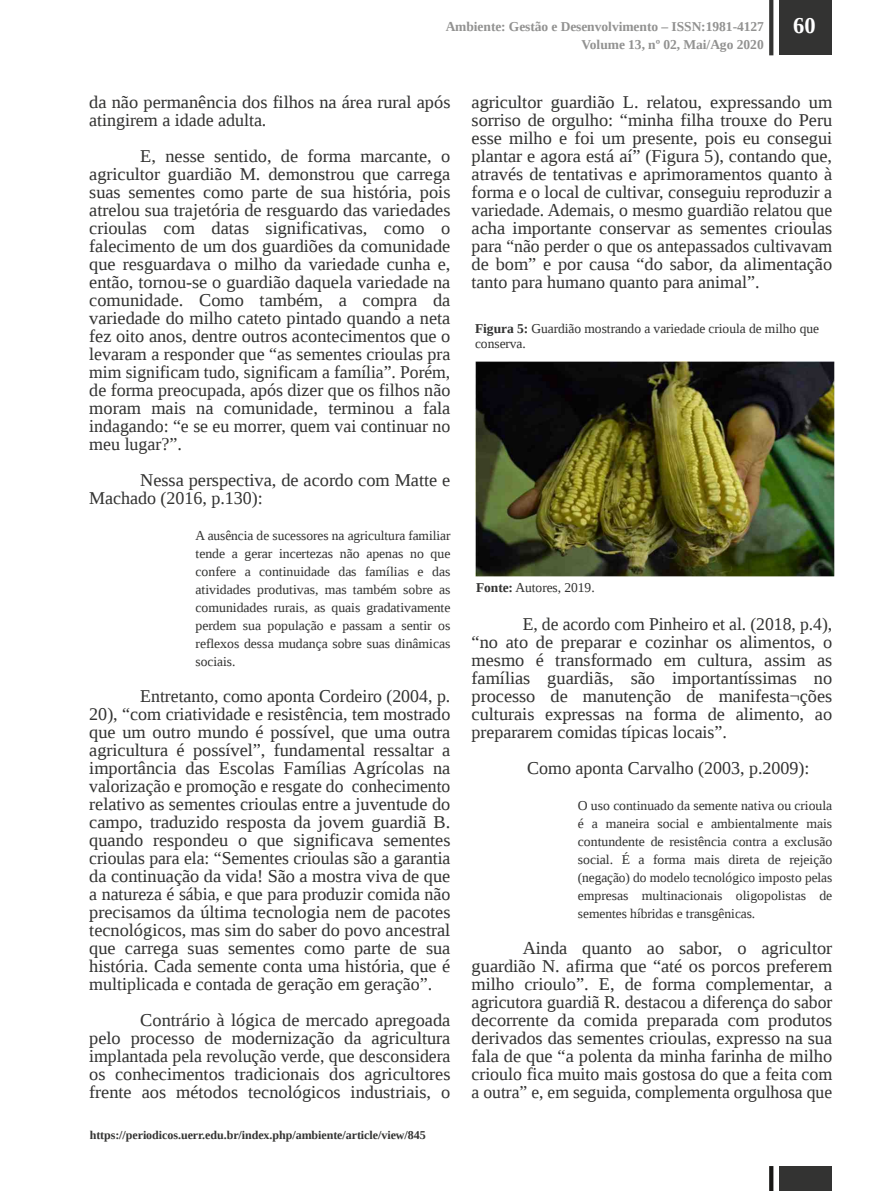
<style>
.page{position:relative;width:893px;height:1191px;background:#fff}
.page>*{position:absolute;margin:0;border:0;box-sizing:border-box;transform-origin:0 0}
.t1{font:700 22.5px "Liberation Serif";color:#fff}
.t2{font:18px/18px "Liberation Serif";color:#333332;text-align:justify}
.t3{font:13.5px/18px "Liberation Serif";color:#333332;text-align:justify}
.t4{font:700 13.5px/18px "Liberation Serif";color:#929291;text-align:right}
.t5{font:700 12px "Liberation Serif";letter-spacing:-.005em;color:#333332}
.s1{font-weight:700}
</style>
<div class="page">
<div style="left:779px;top:0;width:53px;height:55px;background:#333332"></div>
<svg style="left:769px;top:0;width:4px;height:55px"></svg>
<div style="left:779px;top:1166px;width:53px;height:25px;background:#333332"></div>
<svg style="left:769px;top:1166px;width:4px;height:25px"></svg>
<img style="left:475px;top:361px;width:360px;height:215px">
<p class="t4" style="left:446px;top:18px;width:320px">Ambiente: Gestão e Desenvolvimento – ISSN:1981-4127<br>Volume 13, nº 02, Mai/Ago 2020</p>
<p class="t1" style="left:793px;top:13px;width:24px">60</p>
<p class="t2" style="left:89px;top:93px;width:363px">da não permanência dos filhos na área rural após atingirem a idade adulta.</p>
<p class="t2" style="left:89px;top:147px;width:363px;text-indent:51px">E, nesse sentido, de forma marcante, o agricultor guardião M. demonstrou que carrega suas sementes como parte de sua história, pois atrelou sua trajetória de resguardo das variedades crioulas com datas significativas, como o falecimento de um dos guardiões da comunidade que resguardava o milho da variedade cunha e, então, tornou-se o guardião daquela variedade na comunidade. Como também, a compra da variedade do milho cateto pintado quando a neta fez oito anos, dentre outros acontecimentos que o levaram a responder que “as sementes crioulas pra mim significam tudo, significam a família”. Porém, de forma preocupada, após dizer que os filhos não moram mais na comunidade, terminou a fala indagando: “e se eu morrer, quem vai continuar no meu lugar?”.</p>
<p class="t2" style="left:89px;top:471px;width:363px;text-indent:51px">Nessa perspectiva, de acordo com Matte e<br>Machado (2016, p.130):</p>
<p class="t3" style="left:196px;top:526px;width:256px">A ausência de sucessores na agricultura familiar tende a gerar incertezas não apenas no que confere a continuidade das famílias e das atividades produtivas, mas também sobre as comunidades rurais, as quais gradativamente perdem sua população e passam a sentir os reflexos dessa mudança sobre suas dinâmicas sociais.</p>
<p class="t2" style="left:89px;top:687px;width:363px;text-indent:51px">Entretanto, como aponta Cordeiro (2004, p.<br>20), “com criatividade e resistência, tem mostrado que um outro mundo é possível, que uma outra agricultura é possível”, fundamental ressaltar a importância das Escolas Famílias Agrícolas na valorização e promoção e resgate do conhecimento relativo as sementes crioulas entre a juventude do campo, traduzido resposta da jovem guardiã B. quando respondeu o que significava sementes crioulas para ela: “Sementes crioulas são a garantia da continuação da vida! São a mostra viva de que a natureza é sábia, e que para produzir comida não precisamos da última tecnologia nem de pacotes tecnológicos, mas sim do saber do povo ancestral que carrega suas sementes como parte de sua história. Cada semente conta uma história, que é multiplicada e contada de geração em geração”.</p>
<p class="t2" style="left:89px;top:1011px;width:363px;text-indent:51px">Contrário à lógica de mercado apregoada pelo processo de modernização da agricultura implantada pela revolução verde, que desconsidera os conhecimentos tradicionais dos agricultores frente aos métodos tecnológicos industriais, o</p>
<p class="t5" style="left:90px;top:1128px;width:338px">https://periodicos.uerr.edu.br/index.php/ambiente/article/view/845</p>
<p class="t2" style="left:472px;top:93px;width:362px">agricultor guardião L. relatou, expressando um sorriso de orgulho: “minha filha trouxe do Peru esse milho e foi um presente, pois eu consegui plantar e agora está aí” (Figura 5), contando que, através de tentativas e aprimoramentos quanto à forma e o local de cultivar, conseguiu reproduzir a variedade. Ademais, o mesmo guardião relatou que acha importante conservar as sementes crioulas para “não perder o que os antepassados cultivavam de bom” e por causa “do sabor, da alimentação tanto para humano quanto para animal”.</p>
<p class="t3" style="left:475px;top:320px;width:346px;line-height:15.5px"><span class="s1">Figura 5:</span> Guardião mostrando a variedade crioula de milho que conserva.</p>
<p class="t3" style="left:476px;top:578px;width:120px"><span class="s1">Fonte:</span> Autores, 2019.</p>
<p class="t2" style="left:472px;top:615px;width:362px;text-indent:51px">E, de acordo com Pinheiro et al. (2018, p.4), “no ato de preparar e cozinhar os alimentos, o mesmo é transformado em cultura, assim as famílias guardiãs, são importantíssimas no processo de manutenção de manifesta¬ções culturais expressas na forma de alimento, ao prepararem comidas típicas locais”.</p>
<p class="t2" style="left:527px;top:759px;width:284px">Como aponta Carvalho (2003, p.2009):</p>
<p class="t3" style="left:578px;top:796px;width:256px">O uso continuado da semente nativa ou crioula é a maneira social e ambientalmente mais contundente de resistência contra a exclusão social. É a forma mais direta de rejeição (negação) do modelo tecnológico imposto pelas empresas multinacionais oligopolistas de sementes híbridas e transgênicas.</p>
<p class="t2" style="left:472px;top:939px;width:362px;text-indent:51px">Ainda quanto ao sabor, o agricultor guardião N. afirma que “até os porcos preferem milho crioulo”. E, de forma complementar, a agricutora guardiã R. destacou a diferença do sabor decorrente da comida preparada com produtos derivados das sementes crioulas, expresso na sua fala de que “a polenta da minha farinha de milho crioulo fica muito mais gostosa do que a feita com a outra” e, em seguida, complementa orgulhosa que</p>
</div>
